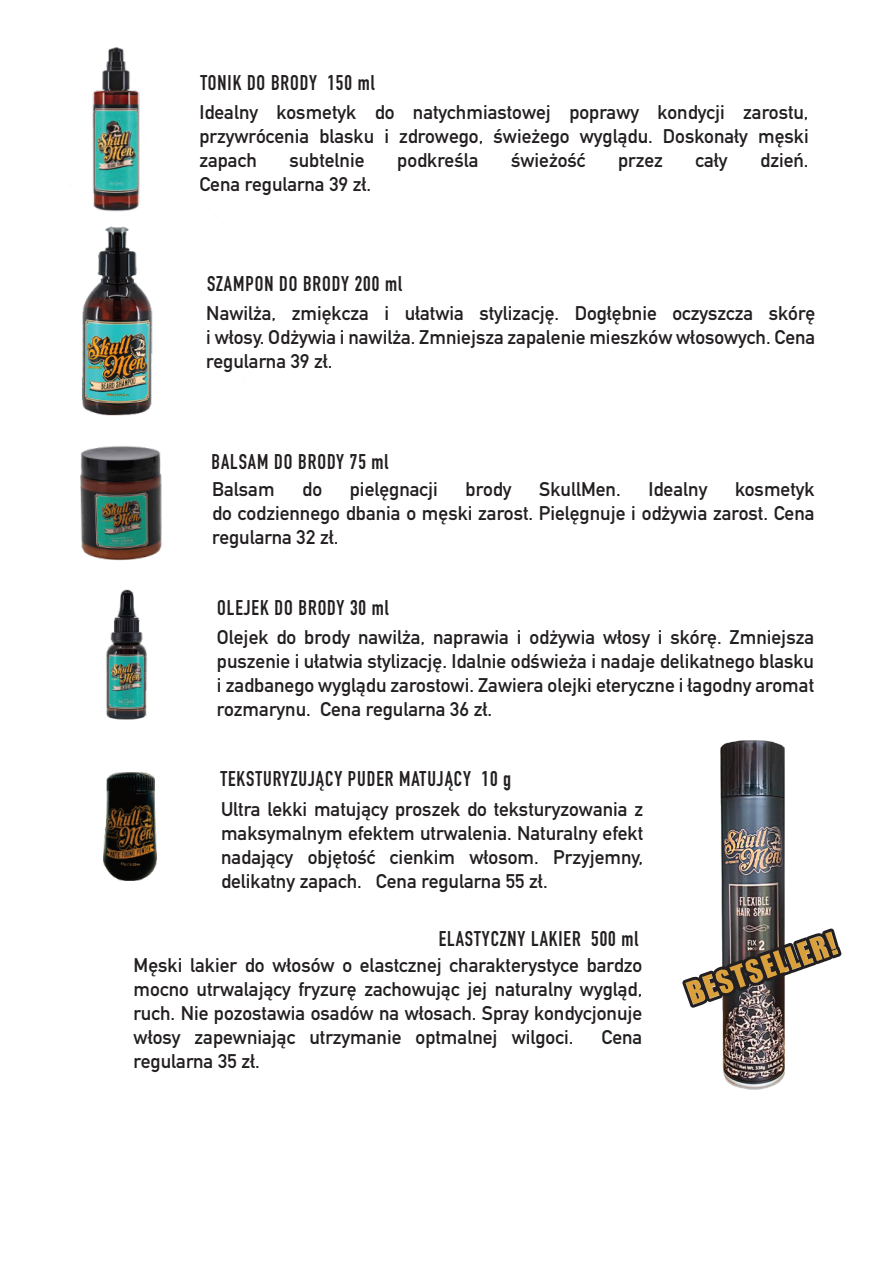
<style>
.page{position:relative;width:894px;height:1263px;background:#fff}
.page>*{position:absolute;margin:0;border:0;box-sizing:border-box;transform-origin:0 0}
.t1{font:29.25px "Impact";color:#daa03b}
.t2{font:700 21px "DIN Condensed";letter-spacing:.045em;color:#231f20}
.t3{font:700 19.5px/24px "DIN Alternate";color:#231f20;text-align:justify}
</style>
<div class="page">
<img style="left:82px;top:226px;width:71px;height:190px">
<img style="left:92px;top:47px;width:48px;height:165px">
<img style="left:80px;top:446px;width:82px;height:115px">
<img style="left:106px;top:589px;width:41px;height:131px">
<img style="left:720px;top:741px;width:63px;height:349px">
<svg style="left:682px;top:928px;width:159px;height:80px"></svg>
<img style="left:103px;top:772px;width:54px;height:109px">
<p class="t2" style="left:200px;top:75px;width:175px">TONIK DO BRODY 150 ml</p>
<p class="t3" style="left:199px;top:102px;width:610px">Idealny kosmetyk do natychmiastowej poprawy kondycji zarostu, przywrócenia blasku i zdrowego, świeżego wyglądu. Doskonały męski zapach</p>
<p class="t3" style="left:289px;top:150px;width:77px">subtelnie</p>
<p class="t3" style="left:397px;top:150px;width:83px">podkreśla</p>
<p class="t3" style="left:511px;top:150px;width:76px">świeżość</p>
<p class="t3" style="left:618px;top:150px;width:46px">przez</p>
<p class="t3" style="left:695px;top:150px;width:34px">cały</p>
<p class="t3" style="left:760px;top:150px;width:50px">dzień.</p>
<p class="t3" style="left:199px;top:174px;width:173px">Cena regularna 39 zł.</p>
<p class="t2" style="left:207px;top:276px;width:196px">SZAMPON DO BRODY 200 ml</p>
<p class="t3" style="left:206px;top:302px;width:610px">Nawilża, zmiękcza i ułatwia stylizację. Dogłębnie oczyszcza skórę i włosy. Odżywia i nawilża. Zmniejsza zapalenie mieszków włosowych. Cena regularna 39 zł.</p>
<p class="t2" style="left:211px;top:454px;width:178px">BALSAM DO BRODY 75 ml</p>
<p class="t3" style="left:212px;top:479px;width:64px">Balsam</p>
<p class="t3" style="left:302px;top:479px;width:21px">do</p>
<p class="t3" style="left:350px;top:479px;width:90px">pielęgnacji</p>
<p class="t3" style="left:465px;top:479px;width:47px">brody</p>
<p class="t3" style="left:539px;top:479px;width:83px">SkullMen.</p>
<p class="t3" style="left:648px;top:479px;width:60px">Idealny</p>
<p class="t3" style="left:212px;top:479px;width:603px;text-indent:522px">kosmetyk do codziennego dbania o męski zarost. Pielęgnuje i odżywia zarost. Cena regularna 32 zł.</p>
<p class="t2" style="left:217px;top:600px;width:173px">OLEJEK DO BRODY 30 ml</p>
<p class="t3" style="left:217px;top:627px;width:598px">Olejek do brody nawilża, naprawia i odżywia włosy i skórę. Zmniejsza puszenie i ułatwia stylizację. Idalnie odświeża i nadaje delikatnego blasku i zadbanego wyglądu zarostowi. Zawiera olejki eteryczne i łagodny aromat rozmarynu. Cena regularna 36 zł.</p>
<p class="t2" style="left:220px;top:771px;width:292px">TEKSTURYZUJĄCY PUDER MATUJĄCY 10 g</p>
<p class="t3" style="left:221px;top:798px;width:423px">Ultra lekki matujący proszek do teksturyzowania z maksymalnym efektem utrwalenia. Naturalny efekt nadający objętość cienkim włosom. Przyjemny, delikatny zapach. Cena regularna 55 zł.</p>
<p class="t2" style="left:438px;top:931px;width:201px">ELASTYCZNY LAKIER 500 ml</p>
<p class="t3" style="left:134px;top:954px;width:510px">Męski lakier do włosów o elastcznej charakterystyce bardzo mocno utrwalający fryzurę zachowując jej naturalny wygląd, ruch. Nie pozostawia osadów na włosach. Spray kondycjonuje włosy zapewniając utrzymanie optmalnej wilgoci.</p>
<p class="t3" style="left:601px;top:1026px;width:42px">Cena</p>
<p class="t3" style="left:134px;top:1050px;width:128px">regularna 35 zł.</p>
<h1 class="t1" style="left:684px;top:983px;width:158px;rotate:-19deg">BESTSELLER!</h1>
</div>
